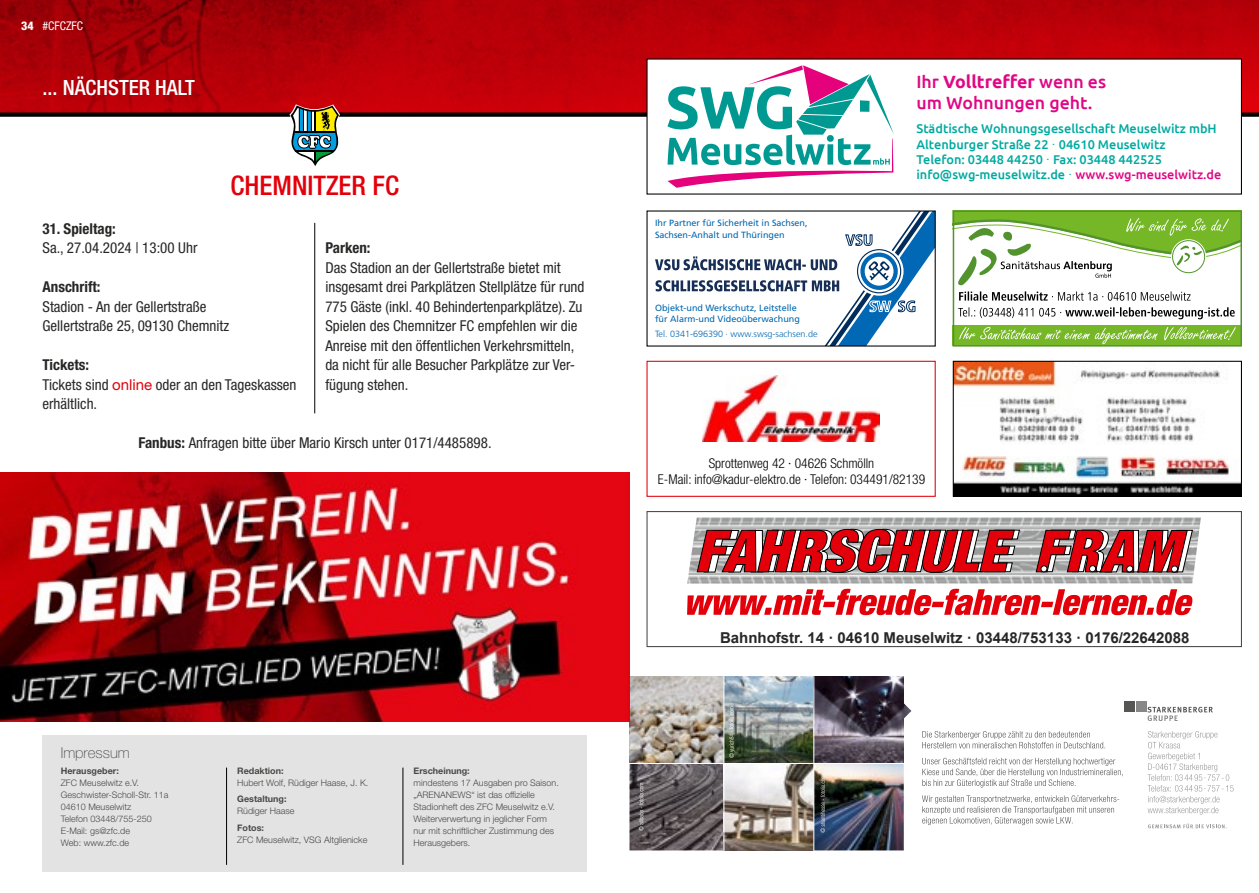
<style>
.page{position:relative;width:1259px;height:893px;background:#fff}
.page>*{position:absolute;margin:0;border:0;box-sizing:border-box;transform-origin:0 0}
.t1{font:500 condensed 27px "Helvetica Neue LT Std";color:#e3000b}
.t2{font:500 condensed 21px "Helvetica Neue LT Std";color:#fff}
.t3{font:500 17.7px/21.3px "Ubuntu";color:#e00785}
.t4{font:900 condensed 17.25px "Helvetica Neue";color:#fff}
.t5{font:900 condensed 16.95px "Helvetica Neue";color:#fff}
.t6{font:condensed 15px/19.5px "Helvetica Neue LT Std";color:#272726}
.t7{font:700 15px "Arial";color:#272726}
.t8{font:700 condensed 15px "Helvetica Neue LT Std";color:#272726}
.t9{font:100 15px "Helvetica Neue LT Std";color:#484847}
.t10{font:300 condensed 13.5px/16.2px "Helvetica Neue LT Std";color:#000;text-align:center}
.t11{font:500 12.75px/15.3px "Ubuntu";color:#00aaa0}
.t12{font:condensed 12px "Helvetica Neue LT Std";color:#fff}
.t13{font:800 condensed 12px "Helvetica Neue LT Std";color:#fff}
.t14{font:300 9px/12px "Helvetica Neue LT Std";color:#484847}
.t15{font:9px/12.6px "Frutiger LT Com";color:#0067b1}
.t16{font:700 9px "Helvetica Neue LT Std";color:#484847}
.t17{font:300 9px "Frutiger LT Com";color:#0067b1}
.s1{font-weight:700}
.s2{font-stretch:normal;color:#e3000b}
.s3{font-family:"Arial";font-weight:400}
.s4{color:#e00785}
.s5{font-size:17.25px}
</style>
<div class="page">
<img style="left:0;top:0;width:1259px;height:112px">
<svg style="left:0;top:113px;width:1259px;height:4px;background:#0e0e0e"></svg>
<div style="left:647px;top:59px;width:594px;height:135px;background:#fff"></div>
<svg style="left:667px;top:65px;width:227px;height:123px"></svg>
<div style="left:952px;top:325px;width:290px;height:21px;background:#75b726"></div>
<svg style="left:958px;top:307px;width:276px;height:12px"></svg>
<svg style="left:955px;top:213px;width:284px;height:88px"></svg>
<svg style="left:959px;top:327px;width:276px;height:17px"></svg>
<div style="left:952px;top:210px;width:290px;height:137px;border:2px solid #52932d"></div>
<svg style="left:655px;top:212px;width:278px;height:133px"></svg>
<div style="left:685px;top:514px;width:527px;height:77px;background:linear-gradient(to right,#fff,#fff)"></div>
<svg style="left:687px;top:589px;width:505px;height:26px"></svg>
<img style="left:687px;top:518px;width:514px;height:65px">
<svg style="left:1035px;top:530px;width:157px;height:42px;background:#b94349"></svg>
<svg style="left:697px;top:529px;width:323px;height:44px;background:#b94348"></svg>
<div style="left:646px;top:511px;width:596px;height:136px;border:1px solid #484847"></div>
<img style="left:903px;top:699px;width:8px;height:23px">
<img style="left:629px;top:676px;width:274px;height:174px">
<img style="left:820px;top:775px;width:5px;height:31px">
<img style="left:729px;top:707px;width:4px;height:32px">
<img style="left:639px;top:783px;width:4px;height:32px">
<hr style="left:723px;top:676px;width:1px;height:174px;background:#fff">
<hr style="left:813px;top:676px;width:1px;height:174px;background:#fff">
<hr style="left:629px;top:763px;width:277px;height:1px;background:#fff">
<svg style="left:922px;top:795px;width:197px;height:30px"></svg>
<svg style="left:922px;top:758px;width:199px;height:29px"></svg>
<svg style="left:922px;top:731px;width:183px;height:17px"></svg>
<svg style="left:1147px;top:707px;width:65px;height:14px"></svg>
<div style="left:1124px;top:702px;width:10px;height:10px;background:#565655"></div>
<div style="left:1136px;top:702px;width:10px;height:10px;background:#868786"></div>
<svg style="left:1147px;top:731px;width:86px;height:84px"></svg>
<svg style="left:1148px;top:823px;width:78px;height:5px"></svg>
<img style="left:954px;top:363px;width:286px;height:132px">
<div style="left:952px;top:361px;width:290px;height:136px;border:1px solid #000"></div>
<img style="left:703px;top:376px;width:176px;height:66px">
<div style="left:646px;top:361px;width:289px;height:136px;border:1px solid #e3000b"></div>
<div style="left:43px;top:736px;width:544px;height:136px;background:#e3e3e3"></div>
<hr style="left:226px;top:768px;width:1px;height:97px;background:#000">
<hr style="left:403px;top:768px;width:1px;height:97px;background:#000">
<img style="left:0;top:473px;width:629px;height:248px">
<hr style="left:314px;top:223px;width:1px;height:190px;background:#000">
<svg style="left:289px;top:104px;width:51px;height:63px"></svg>
<p class="t13" style="left:21px;top:18px;width:14px">34</p>
<p class="t12" style="left:43px;top:19px;width:42px">#CFCZFC</p>
<h2 class="t2" style="left:43px;top:75px;width:154px">... NÄCHSTER HALT</h2>
<h1 class="t1" style="left:230px;top:169px;width:170px">CHEMNITZER FC</h1>
<p class="t8" style="left:43px;top:219px;width:75px">31. Spieltag:</p>
<p class="t6" style="left:43px;top:238px;width:156px">Sa., 27.04.2024 | 13:00 Uhr</p>
<p class="t8" style="left:43px;top:278px;width:60px">Anschrift:</p>
<p class="t6" style="left:43px;top:296px;width:188px">Stadion - An der Gellertstraße<br>Gellertstraße 25, 09130 Chemnitz</p>
<p class="t6" style="left:43px;top:355px;width:255px"><span class="s1">Tickets:<br></span>Tickets sind <span class="s2">online</span> oder an den Tageskassen erhältlich.</p>
<p class="t8" style="left:325px;top:239px;width:47px">Parken:</p>
<p class="t6" style="left:325px;top:257px;width:261px">Das Stadion an der Gellertstraße bietet mit insgesamt drei Parkplätzen Stellplätze für rund 775 Gäste (inkl. 40 Behindertenparkplätze). Zu Spielen des Chemnitzer FC empfehlen wir die Anreise mit den öffentlichen Verkehrsmitteln, da nicht für alle Besucher Parkplätze zur Ver&shy;fügung stehen.</p>
<p class="t6" style="left:138px;top:433px;width:355px"><span class="s1">Fanbus:</span> Anfragen bitte über Mario Kirsch unter 0171/4485898.</p>
<p class="t9" style="left:61px;top:744px;width:70px">Impressum</p>
<p class="t16" style="left:61px;top:765px;width:60px">Herausgeber:</p>
<p class="t14" style="left:61px;top:777px;width:109px">ZFC Meuselwitz e.V.<br>Geschwister-Scholl-Str. 11a<br>04610 Meuselwitz<br>Telefon 03448/755-250<br>E-Mail: gs@zfc.de<br>Web: www.zfc.de</p>
<p class="t16" style="left:237px;top:765px;width:48px">Redaktion:</p>
<p class="t14" style="left:237px;top:777px;width:133px">Hubert Wolf, Rüdiger Haase, J. K.</p>
<p class="t16" style="left:237px;top:793px;width:51px">Gestaltung:</p>
<p class="t14" style="left:237px;top:805px;width:59px">Rüdiger Haase</p>
<p class="t16" style="left:237px;top:822px;width:28px">Fotos:</p>
<p class="t14" style="left:237px;top:833px;width:132px">ZFC Meuselwitz, VSG Altglienicke</p>
<p class="t16" style="left:413px;top:765px;width:58px">Erscheinung:</p>
<p class="t14" style="left:413px;top:777px;width:147px">mindestens 17 Ausgaben pro Saison. „ARENANEWS“ ist das offizielle<br>Stadionheft des ZFC Meuselwitz e.V.<br>Weiterverwertung in jeglicher Form nur mit schriftlicher Zustimmung des<br>Herausgebers.</p>
<p class="t3" style="left:916px;top:70px;width:191px">Ihr <span class="s1">Volltreffer</span> wenn es um Wohnungen geht.</p>
<p class="t15" style="left:655px;top:216px;width:154px">Ihr Partner für Sicherheit in Sachsen,<br>Sachsen-Anhalt und Thüringen</p>
<p class="t15" style="left:655px;top:303px;width:146px;line-height:10.8px">Objekt-und Werkschutz, Leitstelle für Alarm-und Videoüberwachung</p>
<p class="t17" style="left:655px;top:329px;width:164px">Tel. 0341-696390 · www.swsg-sachsen.de</p>
<p class="t11" style="left:916px;top:121px;width:306px">Städtische Wohnungsgesellschaft Meuselwitz mbH Altenburger Straße 22 <span class="s3">·</span> 04610 Meuselwitz<br>Telefon: 03448 44250 <span class="s3">·</span> Fax: 03448 442525 info@swg-meuselwitz.de <span class="s3">·</span> <span class="s4">www.swg-meuselwitz.de</span></p>
<p class="t10" style="left:658px;top:455px;width:269px">Sprottenweg 42 · 04626 Schmölln<br>E-Mail: info@kadur-elektro.de · Telefon: 034491/82139</p>
<p class="t5" style="left:1039px;top:558px;width:60px">• <span class="s5">•</span></p>
<p class="t4" style="left:1125px;top:558px;width:56px">• •</p>
<p class="t7" style="left:720px;top:627px;width:471px">Bahnhofstr. 14 · 04610 Meuselwitz · 03448/753133 · 0176/22642088</p>
</div>
